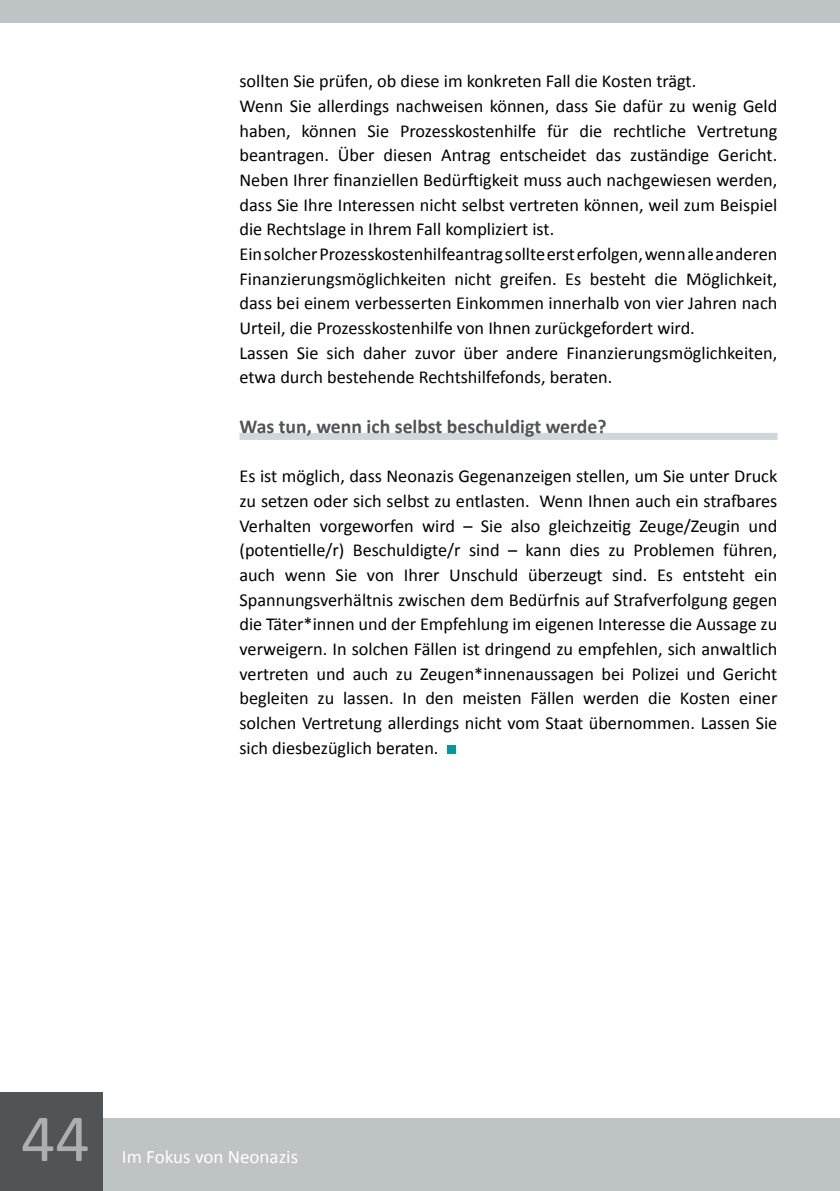
<style>
.page{position:relative;width:840px;height:1191px;background:#fff}
.page>*{position:absolute;margin:0;border:0;box-sizing:border-box;transform-origin:0 0}
.t1{font:67.6px "Calibri";color:#acafb2}
.t2{font:700 19.8px "Calibri";color:#505456}
.t3{font:19px "Calibri";color:#fff}
.t4{font:18.2px/24.6px "Calibri";color:#000}
</style>
<div class="page">
<div style="left:0;top:1118px;width:839px;height:73px;background:#bec3c6"></div>
<div style="left:0;top:1092px;width:102px;height:99px;background:#505456"></div>
<div style="left:0;top:0;width:839px;height:23px;background:#bec3c6"></div>
<div style="left:239px;top:433px;width:538px;height:7px;background:#d1d6da"></div>
<div style="left:446px;top:745px;width:9px;height:8px;background:#00999c"></div>
<p class="t4" style="left:239px;top:68px;width:539px">sollten Sie prüfen, ob diese im konkreten Fall die Kosten trägt.<br>Wenn Sie allerdings nachweisen können, dass Sie dafür zu wenig Geld haben, können Sie Prozesskostenhilfe für die rechtliche Vertretung beantragen. Über diesen Antrag entscheidet das zuständige Gericht.<br>Neben Ihrer finanziellen Bedürftigkeit muss auch nachgewiesen werden, dass Sie Ihre Interessen nicht selbst vertreten können, weil zum Beispiel die Rechtslage in Ihrem Fall kompliziert ist.<br>Ein solcher Prozesskostenhilfeantrag sollte erst erfolgen, wenn alle anderen Finanzierungsmöglichkeiten nicht greifen. Es besteht die Möglichkeit, dass bei einem verbesserten Einkommen innerhalb von vier Jahren nach Urteil, die Prozesskostenhilfe von Ihnen zurückgefordert wird.<br>Lassen Sie sich daher zuvor über andere Finanzierungsmöglichkeiten, etwa durch bestehende Rechtshilfefonds, beraten.</p>
<p class="t2" style="left:239px;top:414px;width:368px">Was tun, wenn ich selbst beschuldigt werde?</p>
<p class="t4" style="left:239px;top:463px;width:539px;text-align:justify">Es ist möglich, dass Neonazis Gegenanzeigen stellen, um Sie unter Druck zu setzen oder sich selbst zu entlasten. Wenn Ihnen auch ein strafbares Verhalten vorgeworfen wird – Sie also gleichzeitig Zeuge/Zeugin und (potentielle/r) Beschuldigte/r sind – kann dies zu Problemen führen, auch wenn Sie von Ihrer Unschuld überzeugt sind. Es entsteht ein Spannungsverhältnis zwischen dem Bedürfnis auf Strafverfolgung gegen die Täter*innen und der Empfehlung im eigenen Interesse die Aussage zu verweigern. In solchen Fällen ist dringend zu empfehlen, sich anwaltlich vertreten und auch zu Zeugen*innenaussagen bei Polizei und Gericht begleiten zu lassen. In den meisten Fällen werden die Kosten einer solchen Vertretung allerdings nicht vom Staat übernommen. Lassen Sie sich diesbezüglich beraten.</p>
<h1 class="t1" style="left:21px;top:1096px;width:70px">44</h1>
<p class="t3" style="left:122px;top:1144px;width:177px">Im Fokus von Neonazis</p>
</div>
